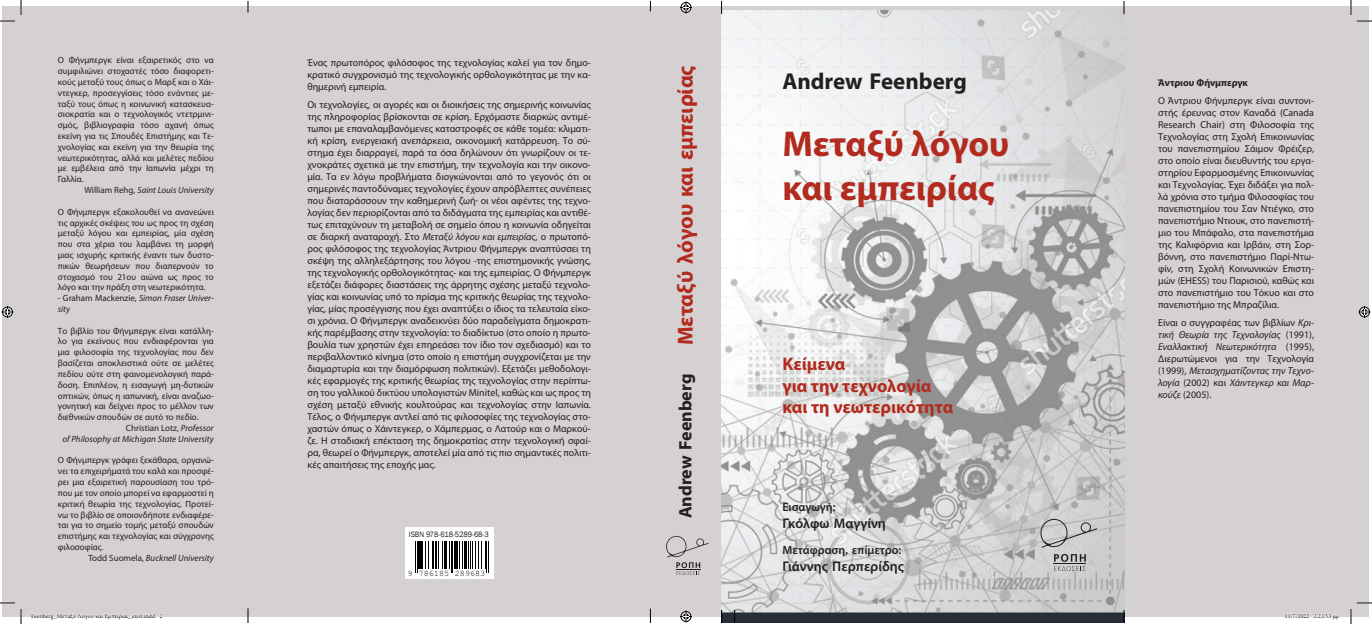
<style>
.page{position:relative;width:1372px;height:624px;background:#fff}
.page>*{position:absolute;margin:0;border:0;box-sizing:border-box;transform-origin:0 0}
.t1{font:700 36px/43.2px "Myriad Pro";color:#b22b1e}
.t2{font:700 23px "Myriad Pro";color:#231f20}
.t3{font:700 22px "Myriad Pro";color:#b22b1e}
.t4{font:700 18px/21.6px "Myriad Pro";color:#b22b1e}
.t5{font:700 18px "Myriad Pro";color:#231f20}
.t6{font:600 14px "Myriad Pro";color:#231f20}
.t7{font:600 12px "Myriad Pro";color:#231f20}
.t8{font:10px/12px "Myriad Pro";color:#231f20;text-align:justify}
.t9{font:italic 10px/12px "Myriad Pro";color:#231f20;text-align:justify}
.t10{font:700 10px "Myriad Pro";color:#231f20}
.t11{font:9px/10.8px "Myriad Pro";color:#231f20;text-align:justify}
.t12{font:italic 9px/10.8px "Myriad Pro";color:#231f20}
.t13{font:8.5px "Helvetica";color:#040503}
.t14{font:8px "Franklin Gothic";color:#231f20;scale:.92 1}
.t15{font:6px "Minion Pro";color:#000}
.s1{font-style:normal}
.s2{font-style:italic}
</style>
<div class="page">
<div style="left:3px;top:7px;width:1366px;height:609px;background:#d5d1d2"></div>
<img style="left:721px;top:10px;width:403px;height:612px">
<svg style="left:734px;top:609px;width:1px;height:13px"></svg>
<hr style="left:1054px;top:563px;width:32px;height:1px;background:#231f20">
<svg style="left:1040px;top:518px;width:57px;height:29px"></svg>
<svg style="left:1054px;top:553px;width:31px;height:17px"></svg>
<svg style="left:666px;top:535px;width:42px;height:39px"></svg>
<svg style="left:721px;top:1px;width:1px;height:13px"></svg>
<svg style="left:1123px;top:1px;width:1px;height:13px"></svg>
<svg style="left:248px;top:608px;width:1px;height:14px"></svg>
<svg style="left:650px;top:608px;width:1px;height:14px"></svg>
<svg style="left:721px;top:609px;width:1px;height:13px"></svg>
<svg style="left:1123px;top:609px;width:1px;height:13px"></svg>
<div style="left:405px;top:527px;width:88px;height:51px;background:#fff"></div>
<hr style="left:418px;top:541px;width:3px;height:28px;background:#040503">
<hr style="left:421px;top:541px;width:2px;height:28px;background:#040503">
<hr style="left:465px;top:541px;width:2px;height:28px;background:#040503">
<svg style="left:415px;top:541px;width:3px;height:31px"></svg>
<svg style="left:425px;top:541px;width:35px;height:31px"></svg>
<svg style="left:468px;top:541px;width:21px;height:31px"></svg>
<svg style="left:0;top:0;width:22px;height:22px"></svg>
<svg style="left:0;top:601px;width:22px;height:22px"></svg>
<svg style="left:1350px;top:0;width:21px;height:22px"></svg>
<svg style="left:1350px;top:602px;width:21px;height:21px"></svg>
<svg style="left:680px;top:1px;width:12px;height:12px"></svg>
<svg style="left:680px;top:610px;width:12px;height:12px"></svg>
<svg style="left:2px;top:306px;width:12px;height:12px"></svg>
<svg style="left:1358px;top:306px;width:12px;height:12px"></svg>
<svg style="left:31px;top:613px;width:132px;height:4px"></svg>
<svg style="left:1285px;top:613px;width:54px;height:4px"></svg>
<p class="t11" style="left:58px;top:55px;width:157px">O Φήνμπεργκ είναι εξαιρετικός στο να συμφιλιώνει στοχαστές τόσο διαφορετι&shy;κούς μεταξύ τους όπως ο Μαρξ και ο Χάι&shy;ντεγκερ, προσεγγίσεις τόσο ενάντιες με&shy;ταξύ τους όπως η κοινωνική κατασκευα&shy;σιοκρατία και ο τεχνολογικός ντετρμινι&shy;σμός, βιβλιογραφία τόσο αχανή όπως εκείνη για τις Σπουδές Επιστήμης και Τε&shy;χνολογίας και εκείνη για την θεωρία της νεωτερικότητας, αλλά και μελέτες πεδίου με εμβέλεια από την Ιαπωνία μέχρι τη Γαλλία.</p>
<p class="t12" style="left:84px;top:185px;width:131px"><span class="s1">William Rehg,</span> Saint Louis University</p>
<p class="t11" style="left:58px;top:206px;width:157px">Ο Φήνμπεργκ εξακολουθεί να ανανεώνει τις αρχικές σκέψεις του ως προς τη σχέση μεταξύ λόγου και εμπειρίας, μία σχέση που στα χέρια του λαμβάνει τη μορφή μιας ισχυρής κριτικής έναντι των δυστο&shy;πικών θεωρήσεων που διαπερνούν το στοχασμό του 21ου αιώνα ως προς το λόγο και την πράξη στη νεωτερικότητα.</p>
<p class="t12" style="left:58px;top:293px;width:157px"><span class="s1">- Graham Mackenzie,</span> Simon Fraser Univer&shy;sity</p>
<p class="t11" style="left:58px;top:325px;width:157px">Το βιβλίο του Φήνμπεργκ είναι κατάλλη-</p>
<p class="t11" style="left:58px;top:335px;width:157px">λο για εκείνους που ενδιαφέρονται για</p>
<p class="t11" style="left:58px;top:346px;width:157px">μια φιλοσοφία της τεχνολογίας που δεν</p>
<p class="t11" style="left:58px;top:357px;width:157px">βασίζεται αποκλειστικά ούτε σε μελέτες</p>
<p class="t11" style="left:58px;top:368px;width:157px">πεδίου ούτε στη φαινομενολογική παρά-</p>
<p class="t11" style="left:58px;top:379px;width:157px">δοση. Επιπλέον, η εισαγωγή μη-δυτικών</p>
<p class="t11" style="left:58px;top:389px;width:157px">οπτικών, όπως η ιαπωνική, είναι αναζωο-</p>
<p class="t11" style="left:58px;top:400px;width:157px">γονητική και δείχνει προς το μέλλον των</p>
<p class="t11" style="left:58px;top:411px;width:142px">διεθνικών σπουδών σε αυτό το πεδίο.</p>
<p class="t11" style="left:126px;top:422px;width:89px">Christian Lotz, <span class="s2">Professor</span></p>
<p class="t12" style="left:62px;top:433px;width:153px">of Philosophy at Michigan State University</p>
<p class="t11" style="left:58px;top:454px;width:157px">Ο Φήνμπεργκ γράφει ξεκάθαρα, οργανώ&shy;νει τα επιχειρήματά του καλά και προσφέ&shy;ρει μια εξαιρετική παρουσίαση του τρό&shy;που με τον οποίο μπορεί να εφαρμοστεί η κριτική θεωρία της τεχνολογίας. Προτεί&shy;νω το βιβλίο σε οποιονδήποτε ενδιαφέρε&shy;ται για το σημείο τομής μεταξύ σπουδών επιστήμης και τεχνολογίας και σύγχρονης φιλοσοφίας.</p>
<p class="t12" style="left:88px;top:552px;width:127px"><span class="s1">Todd Suomela,</span> Bucknell University</p>
<p class="t8" style="left:307px;top:57px;width:285px">Ένας πρωτοπόρος φιλόσοφος της τεχνολογίας καλεί για τον δημο&shy;κρατικό συγχρονισμό της τεχνολογικής ορθολογικότητας με την κα&shy;θημερινή εμπειρία.</p>
<p class="t8" style="left:307px;top:98px;width:285px">Οι τεχνολογίες, οι αγορές και οι διοικήσεις της σημερινής κοινωνίας της πληροφορίας βρίσκονται σε κρίση. Ερχόμαστε διαρκώς αντιμέ&shy;τωποι με επαναλαμβανόμενες καταστροφές σε κάθε τομέα: κλιματι&shy;κή κρίση, ενεργειακή ανεπάρκεια, οικονομική κατάρρευση. Το σύ&shy;στημα έχει διαρραγεί, παρά τα όσα δηλώνουν ότι γνωρίζουν οι τε&shy;χνοκράτες σχετικά με την επιστήμη, την τεχνολογία και την οικονο&shy;μία. Τα εν λόγω προβλήματα διογκώνονται από το γεγονός ότι οι σημερινές παντοδύναμες τεχνολογίες έχουν απρόβλεπτες συνέπειες που διαταράσσουν την καθημερινή ζωή· οι νέοι αφέντες της τεχνο&shy;λογίας δεν περιορίζονται από τα διδάγματα της εμπειρίας και αντιθέ&shy;τως επιταχύνουν τη μεταβολή σε σημείο όπου η κοινωνία οδηγείται σε διαρκή αναταραχή. Στο <span class="s2">Μεταξύ λόγου και εμπειρίας</span>, ο πρωτοπό&shy;ρος φιλόσοφος της τεχνολογίας Άντριου Φήνμπεργκ αναπτύσσει τη σκέψη της αλληλεξάρτησης του λόγου -της επιστημονικής γνώσης, της τεχνολογικής ορθολογικότητας- και της εμπειρίας. Ο Φήνμπεργκ εξετάζει διάφορες διαστάσεις της άρρητης σχέσης μεταξύ τεχνολο&shy;γίας και κοινωνίας υπό το πρίσμα της κριτικής θεωρίας της τεχνολο&shy;γίας, μίας προσέγγισης που έχει αναπτύξει ο ίδιος τα τελευταία είκο&shy;σι χρόνια. Ο Φήνμπεργκ αναδεικνύει δύο παραδείγματα δημοκρατι&shy;κής παρέμβασης στην τεχνολογία: το διαδίκτυο (στο οποίο η πρωτο&shy;βουλία των χρηστών έχει επηρεάσει τον ίδιο τον σχεδιασμό) και το περιβαλλοντικό κίνημα (στο οποίο η επιστήμη συγχρονίζεται με την διαμαρτυρία και την διαμόρφωση πολιτικών). Εξετάζει μεθοδολογι&shy;κές εφαρμογές της κριτικής θεωρίας της τεχνολογίας στην περίπτω&shy;ση του γαλλικού δικτύου υπολογιστών Minitel, καθώς και ως προς τη σχέση μεταξύ εθνικής κουλτούρας και τεχνολογίας στην Ιαπωνία.<br>Τέλος, ο Φήνμπεργκ αντλεί από τις φιλοσοφίες της τεχνολογίας στο&shy;χαστών όπως ο Χάιντεγκερ, ο Χάμπερμας, ο Λατούρ και ο Μαρκού&shy;ζε. Η σταδιακή επέκταση της δημοκρατίας στην τεχνολογική σφαί&shy;ρα, θεωρεί ο Φήνμπεργκ, αποτελεί μία από τις πιο σημαντικές πολιτι&shy;κές απαιτήσεις της εποχής μας.</p>
<p class="t14" style="left:409px;top:528px;width:88px">ISBN 978-618-5289-68-3</p>
<p class="t13" style="left:407px;top:567px;width:79px">9 786185 289683</p>
<h3 class="t3" style="left:671px;top:345px;width:281px;rotate:-90deg">Μεταξύ λόγου και εμπειρίας</h3>
<h3 class="t5" style="left:673px;top:518px;width:146px;rotate:-90deg">Andrew Feenberg</h3>
<h2 class="t2" style="left:782px;top:67px;width:186px">Andrew Feenberg</h2>
<h1 class="t1" style="left:782px;top:121px;width:228px">Μεταξύ λόγου και εμπειρίας</h1>
<h3 class="t4" style="left:782px;top:352px;width:172px">Κείμενα<br>για την τεχνολογία και τη νεωτερικότητα</h3>
<p class="t7" style="left:782px;top:499px;width:55px">Εισαγωγή:</p>
<h3 class="t6" style="left:782px;top:514px;width:105px">Γκόλφω Μαγγίνη</h3>
<p class="t7" style="left:782px;top:542px;width:120px">Μετάφραση, επίμετρο:</p>
<h3 class="t6" style="left:782px;top:556px;width:123px">Γιάννης Περπερίδης</h3>
<p class="t10" style="left:1158px;top:76px;width:91px">Άντριου Φήνμπεργκ</p>
<p class="t8" style="left:1158px;top:94px;width:157px">Ο Άντριου Φήνμπεργκ είναι συντονι&shy;στής έρευνας στον Καναδά (Canada Research Chair) στη Φιλοσοφία της Τεχνολογίας στη Σχολή Επικοινωνίας του πανεπιστημίου Σάιμον Φρέιζερ, στο οποίο είναι διευθυντής του εργα&shy;στηρίου Εφαρμοσμένης Επικοινωνίας και Τεχνολογίας. Έχει διδάξει για πολ&shy;λά χρόνια στο τμήμα Φιλοσοφίας του πανεπιστημίου του Σαν Ντιέγκο, στο πανεπιστήμιο Ντιουκ, στο πανεπιστή&shy;μιο του Μπάφαλο, στα πανεπιστήμια της Καλιφόρνια και Ιρβάιν, στη Σορ&shy;βόννη, στο πανεπιστήμιο Παρί-Ντω&shy;φίν, στη Σχολή Κοινωνικών Επιστη&shy;μών (EHESS) του Παρισιού, καθώς και στο πανεπιστήμιο του Τόκυο και στο πανεπιστήμιο της Μπραζίλια.</p>
<p class="t9" style="left:1158px;top:316px;width:157px"><span class="s1">Είναι ο συγγραφέας των βιβλίων</span> Κρι&shy;τική Θεωρία της Τεχνολογίας <span class="s1">(1991), </span>Εναλλακτική Νεωτερικότητα <span class="s1">(1995), Διερωτώμενοι για την Τεχνολογία (1999),</span> Μετασχηματίζοντας την Τεχνο&shy;λογία <span class="s1">(2002) και</span> Χάιντεγκερ και Μαρ&shy;κούζε <span class="s1">(2005).</span></p>
<p class="t15" style="left:31px;top:612px;width:133px">Feenberg_Μεταξύ Λόγου και Εµπειρίας_exof.indd 2</p>
<p class="t15" style="left:1284px;top:612px;width:56px">11/7/2022 2:23:53 µµ</p>
</div>
